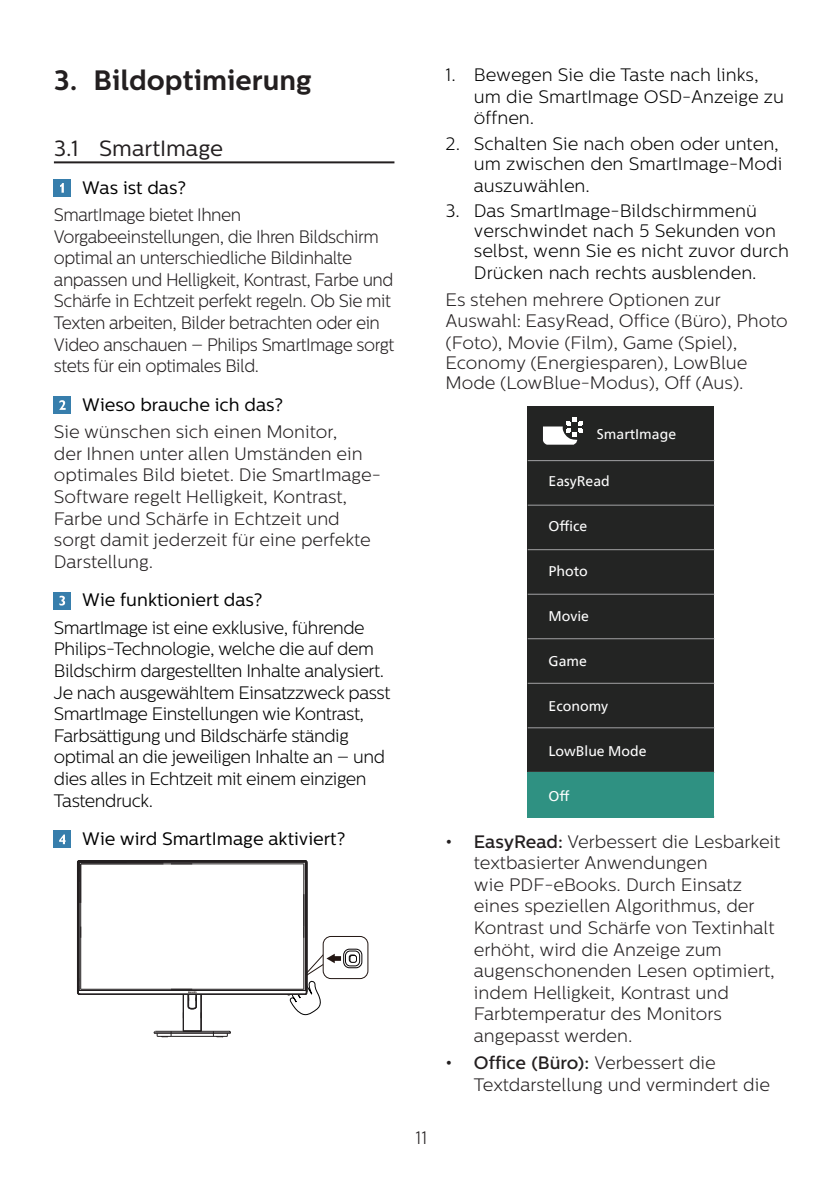
<style>
.page{position:relative;width:840px;height:1191px;background:#fff}
.page>*{position:absolute;margin:0;border:0;box-sizing:border-box;transform-origin:0 0}
.t1{font:700 28px "Centrale Sans";color:#231f20}
.t2{font:22px "Centrale Sans";color:#231f20}
.chapter-paragraph{font:300 18px/21.6px "Centrale Sans";color:#231f20}
.chapter-paragraph-2{font:300 18px/21.6px "Centrale Sans";letter-spacing:-.025em;color:#000}
.chapter-paragraph-3{font:300 18px/21.6px "Centrale Sans";letter-spacing:-.025em;color:#231f20;scale:.95 1}
.chapter-paragraph-4{font:300 18px/20.6px "Centrale Sans";color:#000}
.Heading_4{font:18px "Centrale Sans";color:#000}
.t3{font:14px "Neue Frutiger World";color:#fff}
.s1{font-weight:500}
</style>
<div class="page">
<hr style="left:54px;top:161px;width:340px;height:2px;background:#231f20">
<div style="left:54px;top:179px;width:17px;height:17px;background:#377eac"></div>
<svg style="left:60px;top:183px;width:4px;height:10px"></svg>
<div style="left:54px;top:396px;width:17px;height:17px;background:#377eac"></div>
<svg style="left:59px;top:400px;width:7px;height:10px"></svg>
<div style="left:54px;top:592px;width:17px;height:17px;background:#377eac"></div>
<svg style="left:59px;top:596px;width:6px;height:9px"></svg>
<div style="left:54px;top:831px;width:17px;height:17px;background:#377eac"></div>
<svg style="left:59px;top:834px;width:7px;height:10px"></svg>
<div style="left:322px;top:936px;width:46px;height:43px;border:1px solid #221612;border-radius:8px"></div>
<div style="left:343px;top:949px;width:19px;height:19px;border:1px solid #070304;border-radius:6px"></div>
<div style="left:345px;top:950px;width:14px;height:16px;border:1px solid #070304;border-radius:5px"></div>
<hr style="left:79px;top:994px;width:226px;height:1px;background:#231f20">
<hr style="left:79px;top:993px;width:226px;height:1px;background:#231f20">
<hr style="left:81px;top:989px;width:222px;height:1px;background:#231f20">
<hr style="left:78px;top:862px;width:1px;height:128px;background:#231f20">
<hr style="left:79px;top:863px;width:1px;height:127px;background:#231f20">
<hr style="left:80px;top:864px;width:1px;height:125px;background:#231f20">
<hr style="left:81px;top:863px;width:222px;height:1px;background:#231f20">
<hr style="left:80px;top:862px;width:224px;height:1px;background:#231f20">
<hr style="left:79px;top:861px;width:226px;height:1px;background:#231f20">
<hr style="left:79px;top:860px;width:226px;height:1px;background:#231f20">
<hr style="left:303px;top:864px;width:1px;height:125px;background:#231f20">
<hr style="left:305px;top:862px;width:1px;height:128px;background:#231f20">
<hr style="left:306px;top:862px;width:1px;height:130px;background:#231f20">
<hr style="left:77px;top:862px;width:1px;height:129px;background:#231f20">
<svg style="left:77px;top:978px;width:4px;height:17px"></svg>
<svg style="left:171px;top:863px;width:21px;height:1px"></svg>
<svg style="left:304px;top:860px;width:3px;height:19px"></svg>
<svg style="left:77px;top:860px;width:4px;height:43px"></svg>
<hr style="left:79px;top:861px;width:47px;height:1px;background:#231f20">
<hr style="left:80px;top:862px;width:46px;height:1px;background:#231f20">
<svg style="left:287px;top:953px;width:82px;height:63px"></svg>
<svg style="left:171px;top:989px;width:31px;height:29px"></svg>
<hr style="left:78px;top:990px;width:228px;height:1px;background:#231f20">
<hr style="left:183px;top:994px;width:1px;height:37px;background:#231f20">
<hr style="left:201px;top:994px;width:1px;height:37px;background:#231f20">
<hr style="left:171px;top:1036px;width:56px;height:1px;background:#231f20">
<hr style="left:154px;top:1032px;width:59px;height:1px;background:#231f20">
<hr style="left:156px;top:1031px;width:72px;height:1px;background:#231f20">
<svg style="left:184px;top:1030px;width:17px;height:1px"></svg>
<svg style="left:154px;top:1031px;width:18px;height:6px"></svg>
<svg style="left:213px;top:1031px;width:18px;height:6px"></svg>
<div style="left:527px;top:406px;width:186px;height:411px;background:#232423"></div>
<hr style="left:527px;top:460px;width:187px;height:1px;background:#a2a2a4">
<hr style="left:527px;top:505px;width:187px;height:1px;background:#a2a2a4">
<hr style="left:527px;top:549px;width:187px;height:1px;background:#a2a2a4">
<hr style="left:527px;top:594px;width:187px;height:1px;background:#a2a2a4">
<hr style="left:527px;top:638px;width:187px;height:1px;background:#a2a2a4">
<hr style="left:527px;top:727px;width:187px;height:1px;background:#a2a2a4">
<hr style="left:527px;top:683px;width:187px;height:1px;background:#a2a2a4">
<hr style="left:527px;top:772px;width:187px;height:1px;background:#a2a2a4">
<hr style="left:527px;top:816px;width:187px;height:1px;background:#a2a2a4">
<div style="left:527px;top:772px;width:186px;height:45px;background:#2f9182"></div>
<svg style="left:543px;top:417px;width:39px;height:28px"></svg>
<p class="t1" style="left:54px;top:63px;width:259px">3. Bildoptimierung</p>
<p class="t2" style="left:54px;top:135px;width:171px">3.1 SmartImage</p>
<p class="Heading_4" style="left:82px;top:177px;width:105px">Was ist das?</p>
<p class="chapter-paragraph-3" style="left:54px;top:204px;width:359px">SmartImage bietet Ihnen Vorgabeeinstellungen, die Ihren Bildschirm optimal an unterschiedliche Bildinhalte anpassen und Helligkeit, Kontrast, Farbe und Schärfe in Echtzeit perfekt regeln. Ob Sie mit Texten arbeiten, Bilder betrachten oder ein Video anschauen – Philips SmartImage sorgt stets für ein optimales Bild.</p>
<p class="Heading_4" style="left:82px;top:394px;width:202px">Wieso brauche ich das?</p>
<p class="chapter-paragraph" style="left:54px;top:421px;width:328px">Sie wünschen sich einen Monitor,<br>der Ihnen unter allen Umständen ein optimales Bild bietet. Die SmartImage-Software regelt Helligkeit, Kontrast, Farbe und Schärfe in Echtzeit und sorgt damit jederzeit für eine perfekte Darstellung.</p>
<p class="Heading_4" style="left:82px;top:590px;width:181px">Wie funktioniert das?</p>
<p class="chapter-paragraph-2" style="left:54px;top:616px;width:338px">SmartImage ist eine exklusive, führende Philips-Technologie, welche die auf dem Bildschirm dargestellten Inhalte analysiert.<br>Je nach ausgewähltem Einsatzzweck passt SmartImage Einstellungen wie Kontrast, Farbsättigung und Bildschärfe ständig optimal an die jeweiligen Inhalte an – und dies alles in Echtzeit mit einem einzigen Tastendruck.</p>
<p class="Heading_4" style="left:82px;top:828px;width:264px">Wie wird SmartImage aktiviert?</p>
<p class="chapter-paragraph" style="left:415px;top:1127px;width:13px">11</p>
<p class="chapter-paragraph-4" style="left:473px;top:64px;width:311px;line-height:21.6px;text-indent:-28px">1. Bewegen Sie die Taste nach links, um die SmartImage OSD-Anzeige zu öffnen.</p>
<p class="chapter-paragraph-4" style="left:473px;top:133px;width:310px;text-indent:-28px">2. Schalten Sie nach oben oder unten, um zwischen den SmartImage-Modi auszuwählen.</p>
<p class="chapter-paragraph-4" style="left:473px;top:201px;width:316px;text-indent:-28px">3. Das SmartImage-Bildschirmmenü verschwindet nach 5 Sekunden von selbst, wenn Sie es nicht zuvor durch Drücken nach rechts ausblenden.</p>
<p class="chapter-paragraph" style="left:445px;top:289px;width:344px;line-height:20.8px">Es stehen mehrere Optionen zur Auswahl: EasyRead, Office (Büro), Photo (Foto), Movie (Film), Game (Spiel), Economy (Energiesparen), LowBlue Mode (LowBlue-Modus), Off (Aus).</p>
<p class="t3" style="left:596px;top:422px;width:81px">SmartImage</p>
<p class="t3" style="left:548px;top:470px;width:63px">EasyRead</p>
<p class="t3" style="left:548px;top:515px;width:40px">Office</p>
<p class="t3" style="left:548px;top:560px;width:41px">Photo</p>
<p class="t3" style="left:548px;top:605px;width:42px">Movie</p>
<p class="t3" style="left:548px;top:650px;width:40px">Game</p>
<p class="t3" style="left:548px;top:695px;width:61px">Economy</p>
<p class="t3" style="left:548px;top:740px;width:99px">LowBlue Mode</p>
<p class="t3" style="left:548px;top:785px;width:23px">Off</p>
<p class="chapter-paragraph" style="left:473px;top:830px;width:308px;text-indent:-28px"><span class="s1">• EasyRead:</span> Verbessert die Lesbarkeit textbasierter Anwendungen<br>wie PDF-eBooks. Durch Einsatz eines speziellen Algorithmus, der<br>Kontrast und Schärfe von Textinhalt erhöht, wird die Anzeige zum augenschonenden Lesen optimiert, indem Helligkeit, Kontrast und<br>Farbtemperatur des Monitors angepasst werden.</p>
<p class="chapter-paragraph" style="left:473px;top:1052px;width:297px;text-indent:-28px"><span class="s1">• Office (Büro):</span> Verbessert die<br>Textdarstellung und vermindert die</p>
</div>
